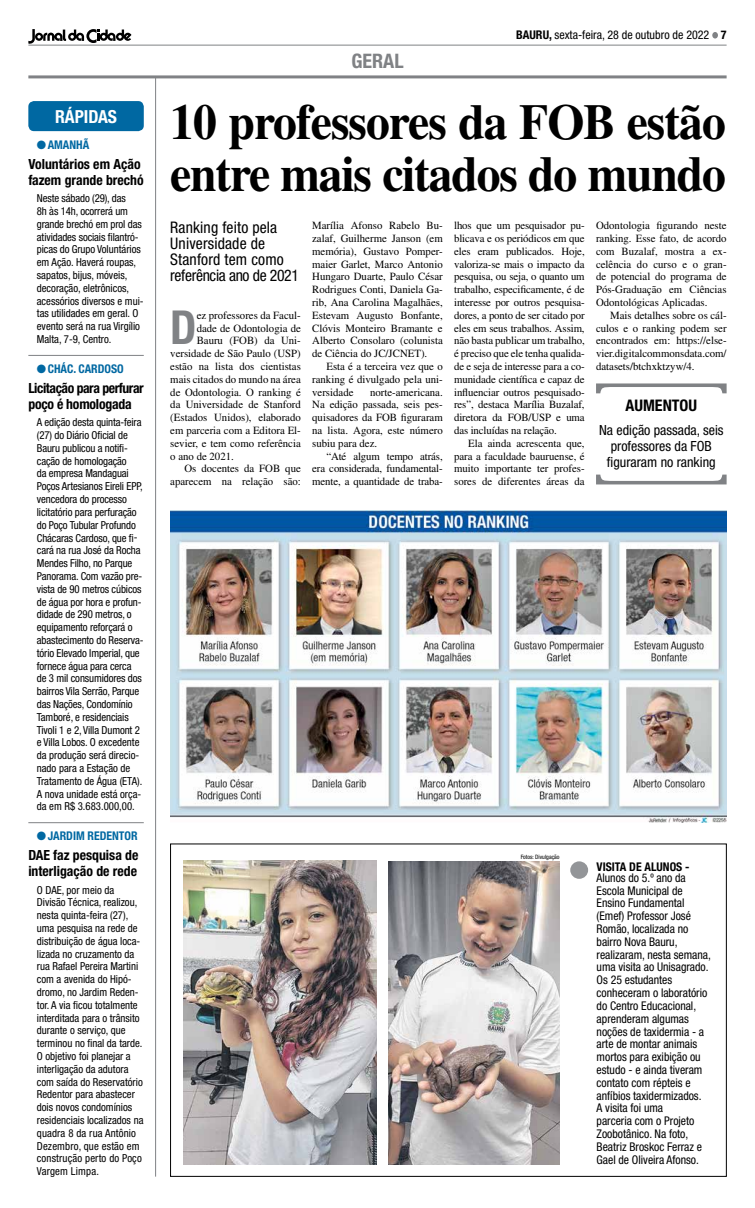
<style>
.page{position:relative;width:755px;height:1208px;background:#fff}
.page>*{position:absolute;margin:0;border:0;box-sizing:border-box;transform-origin:0 0}
.t1{font:50px/52px "Toronto PS Bold";letter-spacing:-.025em;color:#000;scale:.95 1}
.t2{font:700 condensed 46.9px "Helvetica Neue";color:#808285}
.t3{font:700 condensed 20px "Helvetica Neue";color:#808285}
.t4{font:700 condensed 18px "Helvetica Neue";color:#fff}
.t5{font:condensed 16px/16px "Helvetica Neue";letter-spacing:.01em;color:#000}
.t6{font:700 condensed 16px "Helvetica Neue";color:#000}
.t7{font:700 condensed 14px/16px "Helvetica Neue";color:#000}
.t8{font:condensed 14px/16px "Helvetica Neue";color:#000;text-align:center}
.t9{font:700 condensed 14px/16px "Helvetica Neue";letter-spacing:-.03em;color:#000}
.t10{font:condensed 12px/12.8px "Helvetica Neue";color:#000}
.t11{font:700 condensed 12px "Helvetica Neue";color:#0068a2}
.t12{font:700 condensed 12px "Helvetica Neue";color:#000}
.t13{font:11px/12.8px "Toronto";color:#000;text-align:justify}
.t14{font:condensed 11px/12.8px "Helvetica Neue";color:#000}
.t15{font:condensed 6px "Helvetica Neue";color:#000}
.s1{font-family:"Dixieland";font-weight:400;font-stretch:normal}
.s2{font-weight:700}
</style>
<div class="page">
<hr style="left:28px;top:45px;width:698px;height:1px;background:#808285">
<hr style="left:28px;top:75px;width:698px;height:3px;background:#808285">
<svg style="left:711px;top:32px;width:6px;height:7px"></svg>
<svg style="left:28px;top:29px;width:103px;height:15px"></svg>
<div style="left:28px;top:101px;width:116px;height:30px;background:#0068a2;border-radius:6px"></div>
<hr style="left:155px;top:77px;width:1px;height:1099px;background:#808285">
<hr style="left:28px;top:355px;width:116px;height:1px;background:#808285">
<hr style="left:28px;top:822px;width:116px;height:1px;background:#808285">
<img style="left:170px;top:511px;width:556px;height:311px">
<svg style="left:596px;top:474px;width:130px;height:10px"></svg>
<svg style="left:596px;top:383px;width:130px;height:10px"></svg>
<img style="left:170px;top:843px;width:556px;height:333px">
<img style="left:388px;top:861px;width:171px;height:303px">
<h3 class="t4" style="left:55px;top:106px;width:63px">RÁPIDAS</h3>
<p class="t11" style="left:37px;top:137px;width:54px"><span class="s1">N</span>AMANHÃ</p>
<p class="t7" style="left:28px;top:156px;width:117px">Voluntários em Ação fazem grande brechó</p>
<p class="t14" style="left:37px;top:192px;width:108px">Neste sábado (29), das<br>8h às 14h, ocorrerá um grande brechó em prol das atividades sociais filantró&shy;picas do Grupo Voluntários em Ação. Haverá roupas, sapatos, bijus, móveis, decoração, eletrônicos, acessórios diversos e mui&shy;tas utilidades em geral. O evento será na rua Virgílio<br>Malta, 7-9, Centro.</p>
<p class="t11" style="left:37px;top:361px;width:88px"><span class="s1">N</span>CHÁC. CARDOSO</p>
<p class="t9" style="left:28px;top:380px;width:117px">Licitação para perfurar poço é homologada</p>
<p class="t14" style="left:37px;top:416px;width:108px">A edição desta quinta-feira (27) do Diário Oficial de<br>Bauru publicou a notifi&shy;cação de homologação<br>da empresa Mandaguai<br>Poços Artesianos Eireli EPP, vencedora do processo licitatório para perfuração do Poço Tubular Profundo<br>Chácaras Cardoso, que fi&shy;cará na rua José da Rocha<br>Mendes Filho, no Parque<br>Panorama. Com vazão pre&shy;vista de 90 metros cúbicos de água por hora e profun&shy;didade de 290 metros, o equipamento reforçará o abastecimento do Reserva&shy;tório Elevado Imperial, que fornece água para cerca de 3 mil consumidores dos bairros Vila Serrão, Parque das Nações, Condomínio<br>Tamboré, e residenciais<br>Tivoli 1 e 2, Villa Dumont 2 e Villa Lobos. O excedente da produção será direcio&shy;nado para a Estação de<br>Tratamento de Água (ETA).<br>A nova unidade está orça&shy;da em R$ 3.683.000,00.</p>
<p class="t11" style="left:37px;top:828px;width:102px"><span class="s1">N</span>JARDIM REDENTOR</p>
<p class="t7" style="left:28px;top:847px;width:111px">DAE faz pesquisa de interligação de rede</p>
<p class="t14" style="left:37px;top:883px;width:108px">O DAE, por meio da<br>Divisão Técnica, realizou, nesta quinta-feira (27), uma pesquisa na rede de distribuição de água loca&shy;lizada no cruzamento da rua Rafael Pereira Martini com a avenida do Hipó&shy;dromo, no Jardim Reden&shy;tor. A via ficou totalmente interditada para o trânsito durante o serviço, que terminou no final da tarde.<br>O objetivo foi planejar a interligação da adutora com saída do Reservatório<br>Redentor para abastecer dois novos condomínios residenciais localizados na quadra 8 da rua Antônio<br>Dezembro, que estão em construção perto do Poço<br>Vargem Limpa.</p>
<h3 class="t3" style="left:351px;top:49px;width:54px">GERAL</h3>
<p class="t10" style="left:515px;top:28px;width:212px"><span class="s2">BAURU,</span> sexta-feira, 28 de outubro de 2022 <span class="s2">7</span></p>
<h1 class="t1" style="left:170px;top:95px;width:586px">10 professores da FOB estão entre mais citados do mundo</h1>
<h3 class="t5" style="left:170px;top:219px;width:130px">Ranking feito pela<br>Universidade de<br>Stanford tem como referência ano de 2021</h3>
<h2 class="t2" style="left:170px;top:299px;width:28px">D</h2>
<p class="t13" style="left:196px;top:308px;width:106px">ez professores da Facul-</p>
<p class="t13" style="left:196px;top:321px;width:106px">dade de Odontologia de</p>
<p class="t13" style="left:196px;top:334px;width:106px">Bauru (FOB) da Uni-</p>
<p class="t13" style="left:170px;top:347px;width:132px">versidade de São Paulo (USP)</p>
<p class="t13" style="left:170px;top:360px;width:132px">estão na lista dos cientistas</p>
<p class="t13" style="left:170px;top:372px;width:132px">mais citados do mundo na área</p>
<p class="t13" style="left:170px;top:385px;width:132px">de Odontologia. O ranking é</p>
<p class="t13" style="left:170px;top:398px;width:132px">da Universidade de Stanford</p>
<p class="t13" style="left:170px;top:411px;width:132px">(Estados Unidos), elaborado</p>
<p class="t13" style="left:170px;top:424px;width:132px">em parceria com a Editora El-</p>
<p class="t13" style="left:170px;top:436px;width:132px">sevier, e tem como referência</p>
<p class="t13" style="left:170px;top:449px;width:65px">o ano de 2021.</p>
<p class="t13" style="left:184px;top:462px;width:118px">Os docentes da FOB que</p>
<p class="t13" style="left:170px;top:475px;width:132px">aparecem na relação são:</p>
<p class="t13" style="left:312px;top:219px;width:132px">Marília Afonso Rabelo Bu&shy;zalaf, Guilherme Janson (em memória), Gustavo Pomper&shy;maier Garlet, Marco Antonio Hungaro Duarte, Paulo César Rodrigues Conti, Daniela Ga&shy;rib, Ana Carolina Magalhães, Estevam Augusto Bonfante, Clóvis Monteiro Bramante e Alberto Consolaro (colunista de Ciência do JC/JCNET).</p>
<p class="t13" style="left:312px;top:360px;width:132px;text-indent:14px">Esta é a terceira vez que o ranking é divulgado pela uni&shy;versidade</p>
<p class="t13" style="left:312px;top:385px;width:132px;text-indent:58px">norte-americana.<br>Na edição passada, seis pes&shy;quisadores da FOB figuraram na lista. Agora, este número subiu para dez.</p>
<p class="t13" style="left:312px;top:449px;width:132px;text-indent:14px">“Até algum tempo atrás, era considerada, fundamental&shy;mente, a quantidade de traba-</p>
<p class="t13" style="left:454px;top:219px;width:132px">lhos que um pesquisador pu&shy;blicava e os periódicos em que eles eram publicados. Hoje, valoriza-se mais o impacto da pesquisa, ou seja, o quanto um trabalho, especificamente, é de interesse por outros pesquisa&shy;dores, a ponto de ser citado por eles em seus trabalhos. Assim, não basta publicar um trabalho, é preciso que ele tenha qualida&shy;de e seja de interesse para a co&shy;munidade científica e capaz de influenciar outros pesquisado&shy;res”, destaca Marília Buzalaf, diretora da FOB/USP e uma das incluídas na relação.</p>
<p class="t13" style="left:454px;top:436px;width:132px;text-indent:14px">Ela ainda acrescenta que, para a faculdade bauruense, é muito importante ter profes&shy;sores de diferentes áreas da</p>
<p class="t13" style="left:595px;top:219px;width:132px">Odontologia figurando neste ranking. Esse fato, de acordo com Buzalaf, mostra a ex&shy;celência do curso e o gran&shy;de potencial do programa de Pós-Graduação em Ciências Odontológicas Aplicadas.</p>
<p class="t13" style="left:595px;top:308px;width:132px;text-indent:14px">Mais detalhes sobre os cál&shy;culos e o ranking podem ser encontrados em: https://else&shy;vier.digitalcommonsdata.com/ datasets/btchxktzyw/4.</p>
<h3 class="t6" style="left:625px;top:396px;width:73px">AUMENTOU</h3>
<p class="t8" style="left:598px;top:421px;width:126px">Na edição passada, seis professores da FOB figuraram no ranking</p>
<p class="t15" style="left:520px;top:853px;width:40px">Fotos: Divulgação</p>
<p class="t12" style="left:596px;top:859px;width:94px">VISITA DE ALUNOS -</p>
<p class="t10" style="left:596px;top:871px;width:116px">Alunos do 5.º ano da<br>Escola Municipal de<br>Ensino Fundamental (Emef) Professor José<br>Romão, localizada no bairro Nova Bauru, realizaram, nesta semana, uma visita ao Unisagrado.<br>Os 25 estudantes conheceram o laboratório do Centro Educacional, aprenderam algumas noções de taxidermia - a arte de montar animais mortos para exibição ou estudo - e ainda tiveram contato com répteis e anfíbios taxidermizados.<br>A visita foi uma<br>parceria com o Projeto<br>Zoobotânico. Na foto,<br>Beatriz Broskoc Ferraz e<br>Gael de Oliveira Afonso.</p>
</div>
